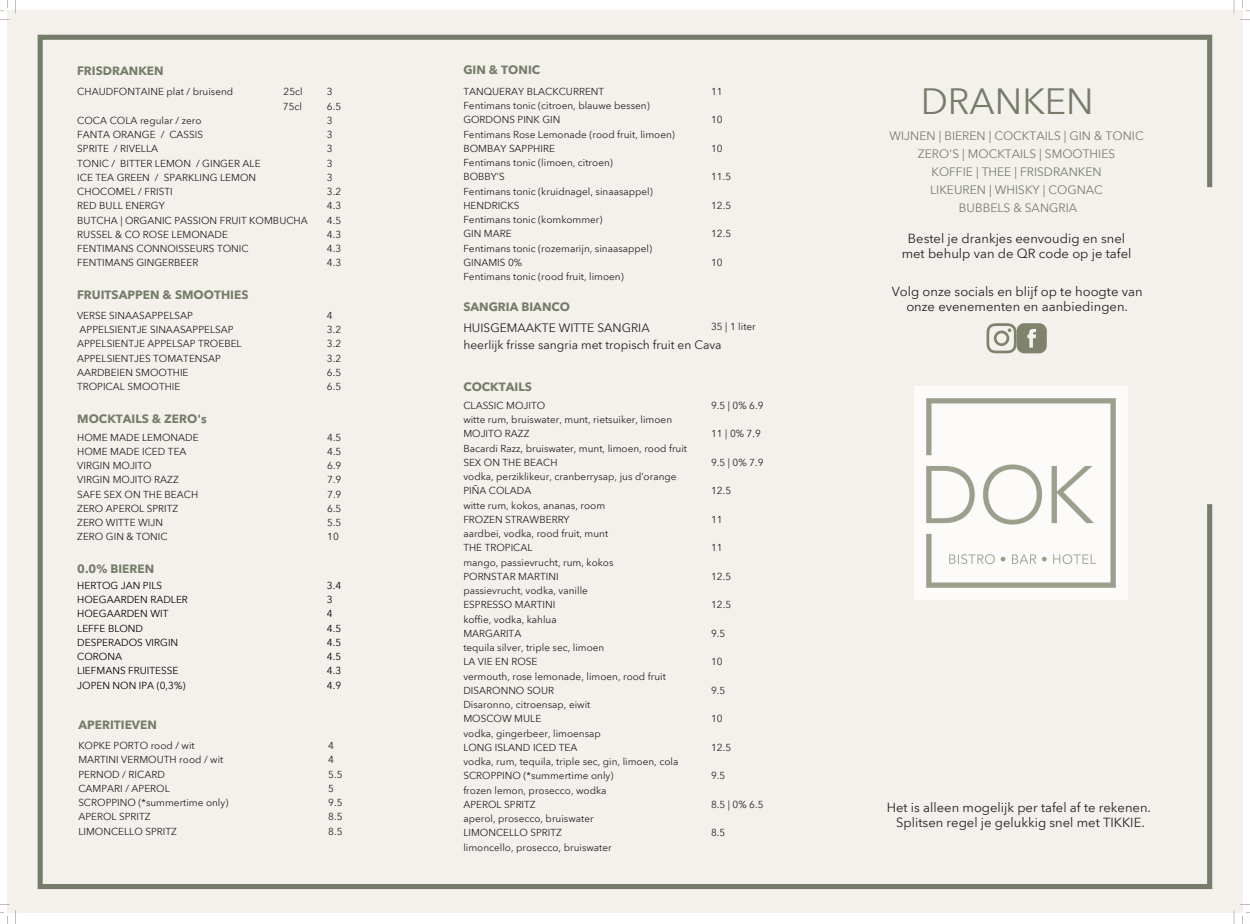
<style>
.page{position:relative;width:1250px;height:924px;background:#f4f1ed}
.page>*{position:absolute;margin:0;border:0;box-sizing:border-box;transform-origin:0 0}
.t1{font:36px "Avenir Next Thai Modern";color:#757d6a}
.t2{font:13px/15px "Avenir Next Thai Trad";color:#231f20;text-align:center}
.t3{font:12px/18px "Avenir Next Thai Modern";color:#757d6a;text-align:center}
.t4{font:700 12px "Avenir Next Thai Modern";color:#757d6a}
.t5{font:12px/17.2px "Avenir Next Thai Modern";color:#231f20}
.t6{font:10px/14.2px "Avenir Next Thai Modern";color:#231f20}
.t7{font:10px/14.2px "Avenir Next Thai Modern";color:#000}
</style>
<div class="page">
<img style="left:914px;top:387px;width:213px;height:213px">
<svg style="left:986px;top:323px;width:61px;height:30px;background:#abad9d"></svg>
<p class="t4" style="left:77px;top:62px;width:88px">FRISDRANKEN</p>
<p class="t6" style="left:77px;top:84px;width:158px">CHAUDFONTAINE plat / bruisend</p>
<p class="t6" style="left:283px;top:84px;width:21px">25cl<br>75cl</p>
<p class="t6" style="left:77px;top:113px;width:232px">COCA COLA regular / zero<br>FANTA ORANGE / CASSIS<br>SPRITE / RIVELLA<br>TONIC / BITTER LEMON / GINGER ALE<br>ICE TEA GREEN / SPARKLING LEMON<br>CHOCOMEL / FRISTI<br>RED BULL ENERGY<br>BUTCHA | ORGANIC PASSION FRUIT KOMBUCHA<br>RUSSEL &amp; CO ROSE LEMONADE<br>FENTIMANS CONNOISSEURS TONIC<br>FENTIMANS GINGERBEER</p>
<p class="t4" style="left:77px;top:286px;width:173px">FRUITSAPPEN &amp; SMOOTHIES</p>
<p class="t6" style="left:77px;top:308px;width:166px">VERSE SINAASAPPELSAP<br>APPELSIENTJE SINAASAPPELSAP<br>APPELSIENTJE APPELSAP TROEBEL<br>APPELSIENTJES TOMATENSAP<br>AARDBEIEN SMOOTHIE<br>TROPICAL SMOOTHIE</p>
<p class="t4" style="left:77px;top:409px;width:131px">MOCKTAILS &amp; ZERO's</p>
<p class="t6" style="left:327px;top:84px;width:16px">3<br>6.5<br>3<br>3<br>3<br>3<br>3<br>3.2<br>4.3<br>4.5<br>4.3<br>4.3<br>4.3</p>
<p class="t6" style="left:327px;top:308px;width:16px">4<br>3.2<br>3.2<br>3.2<br>6.5<br>6.5</p>
<p class="t6" style="left:77px;top:430px;width:123px">HOME MADE LEMONADE<br>HOME MADE ICED TEA<br>VIRGIN MOJITO<br>VIRGIN MOJITO RAZZ<br>SAFE SEX ON THE BEACH<br>ZERO APEROL SPRITZ<br>ZERO WITTE WIJN<br>ZERO GIN &amp; TONIC</p>
<p class="t6" style="left:327px;top:430px;width:16px;text-align:justify">4.5<br>4.5<br>6.9<br>7.9<br>7.9<br>6.5<br>5.5<br>10</p>
<p class="t4" style="left:77px;top:559px;width:78px">0.0% BIEREN</p>
<p class="t7" style="left:77px;top:578px;width:112px">HERTOG JAN PILS<br>HOEGAARDEN RADLER<br>HOEGAARDEN WIT<br>LEFFE BLOND<br>DESPERADOS VIRGIN<br>CORONA<br>LIEFMANS FRUITESSE<br>JOPEN NON IPA (0,3%)</p>
<p class="t7" style="left:327px;top:578px;width:16px">3.4<br>3<br>4<br>4.5<br>4.5<br>4.5<br>4.3<br>4.9</p>
<p class="t4" style="left:78px;top:716px;width:80px">APERITIEVEN</p>
<p class="t6" style="left:78px;top:738px;width:152px">KOPKE PORTO rood / wit<br>MARTINI VERMOUTH rood / wit<br>PERNOD / RICARD<br>CAMPARI / APEROL<br>SCROPPINO (*summertime only)<br>APEROL SPRITZ<br>LIMONCELLO SPRITZ</p>
<p class="t6" style="left:328px;top:738px;width:16px">4<br>4<br>5.5<br>5<br>9.5<br>8.5<br>8.5</p>
<p class="t4" style="left:463px;top:61px;width:78px">GIN &amp; TONIC</p>
<p class="t6" style="left:463px;top:84px;width:213px">TANQUERAY BLACKCURRENT<br>Fentimans tonic (citroen, blauwe bessen)<br>GORDONS PINK GIN<br>Fentimans Rose Lemonade (rood fruit, limoen)<br>BOMBAY SAPPHIRE<br>Fentimans tonic (limoen, citroen)<br>BOBBY’S<br>Fentimans tonic (kruidnagel, sinaasappel)<br>HENDRICKS<br>Fentimans tonic (komkommer)<br>GIN MARE<br>Fentimans tonic (rozemarijn, sinaasappel)<br>GINAMIS 0%<br>Fentimans tonic (rood fruit, limoen)</p>
<p class="t6" style="left:711px;top:84px;width:13px">11</p>
<p class="t6" style="left:711px;top:112px;width:13px">10</p>
<p class="t6" style="left:711px;top:141px;width:13px">10</p>
<p class="t6" style="left:711px;top:169px;width:22px">11.5</p>
<p class="t6" style="left:711px;top:198px;width:22px">12.5</p>
<p class="t6" style="left:711px;top:226px;width:22px">12.5</p>
<p class="t6" style="left:711px;top:255px;width:13px">10</p>
<p class="t4" style="left:463px;top:297px;width:108px">SANGRIA BIANCO</p>
<p class="t5" style="left:463px;top:318px;width:260px">HUISGEMAAKTE WITTE SANGRIA<br>heerlijk frisse sangria met tropisch fruit en Cava</p>
<p class="t6" style="left:711px;top:319px;width:46px">35 | 1 liter</p>
<p class="t4" style="left:463px;top:377px;width:70px">COCKTAILS</p>
<p class="t6" style="left:463px;top:398px;width:225px">CLASSIC MOJITO<br>witte rum, bruiswater, munt, rietsuiker, limoen<br>MOJITO RAZZ<br>Bacardi Razz, bruiswater, munt, limoen, rood fruit<br>SEX ON THE BEACH<br>vodka, perziklikeur, cranberrysap, jus d’orange<br>PIÑA COLADA<br>witte rum, kokos, ananas, room<br>FROZEN STRAWBERRY<br>aardbei, vodka, rood fruit, munt<br>THE TROPICAL<br>mango, passievrucht, rum, kokos<br>PORNSTAR MARTINI<br>passievrucht, vodka, vanille<br>ESPRESSO MARTINI<br>koffie, vodka, kahlua<br>MARGARITA<br>tequila silver, triple sec, limoen<br>LA VIE EN ROSE<br>vermouth, rose lemonade, limoen, rood fruit<br>DISARONNO SOUR<br>Disaronno, citroensap, eiwit<br>MOSCOW MULE<br>vodka, gingerbeer, limoensap<br>LONG ISLAND ICED TEA<br>vodka, rum, tequila, triple sec, gin, limoen, cola<br>SCROPPINO (*summertime only)<br>frozen lemon, prosecco, wodka<br>APEROL SPRITZ<br>aperol, prosecco, bruiswater<br>LIMONCELLO SPRITZ<br>limoncello, prosecco, bruiswater</p>
<p class="t6" style="left:711px;top:398px;width:54px">9.5 | 0% 6.9</p>
<p class="t6" style="left:711px;top:426px;width:51px">11 | 0% 7.9</p>
<p class="t6" style="left:711px;top:455px;width:54px">9.5 | 0% 7.9</p>
<p class="t6" style="left:711px;top:483px;width:22px">12.5</p>
<p class="t6" style="left:711px;top:512px;width:13px">11</p>
<p class="t6" style="left:711px;top:540px;width:13px">11</p>
<p class="t6" style="left:711px;top:569px;width:22px">12.5</p>
<p class="t6" style="left:711px;top:597px;width:22px">12.5</p>
<p class="t6" style="left:711px;top:626px;width:16px">9.5</p>
<p class="t6" style="left:711px;top:654px;width:13px">10</p>
<p class="t6" style="left:711px;top:683px;width:16px">9.5</p>
<p class="t6" style="left:711px;top:711px;width:13px">10</p>
<p class="t6" style="left:711px;top:740px;width:22px">12.5</p>
<p class="t6" style="left:711px;top:768px;width:16px">9.5</p>
<p class="t6" style="left:711px;top:797px;width:54px">8.5 | 0% 6.5</p>
<p class="t6" style="left:711px;top:825px;width:16px">8.5</p>
<h1 class="t1" style="left:921px;top:73px;width:175px">DRANKEN</h1>
<p class="t3" style="left:889px;top:126px;width:256px">WIJNEN | BIEREN | COCKTAILS | GIN &amp; TONIC<br>ZERO'S | MOCKTAILS | SMOOTHIES<br>KOFFIE | THEE | FRISDRANKEN<br>LIKEUREN | WHISKY | COGNAC<br>BUBBELS &amp; SANGRIA</p>
<h2 class="t2" style="left:902px;top:232px;width:231px">Bestel je drankjes eenvoudig en snel met behulp van de QR code op je tafel</h2>
<h2 class="t2" style="left:892px;top:284px;width:252px">Volg onze socials en blijf op te hoogte van onze evenementen en aanbiedingen.</h2>
<h2 class="t2" style="left:887px;top:800px;width:266px">Het is alleen mogelijk per tafel af te rekenen.<br>Splitsen regel je gelukkig snel met TIKKIE.</h2>
</div>
